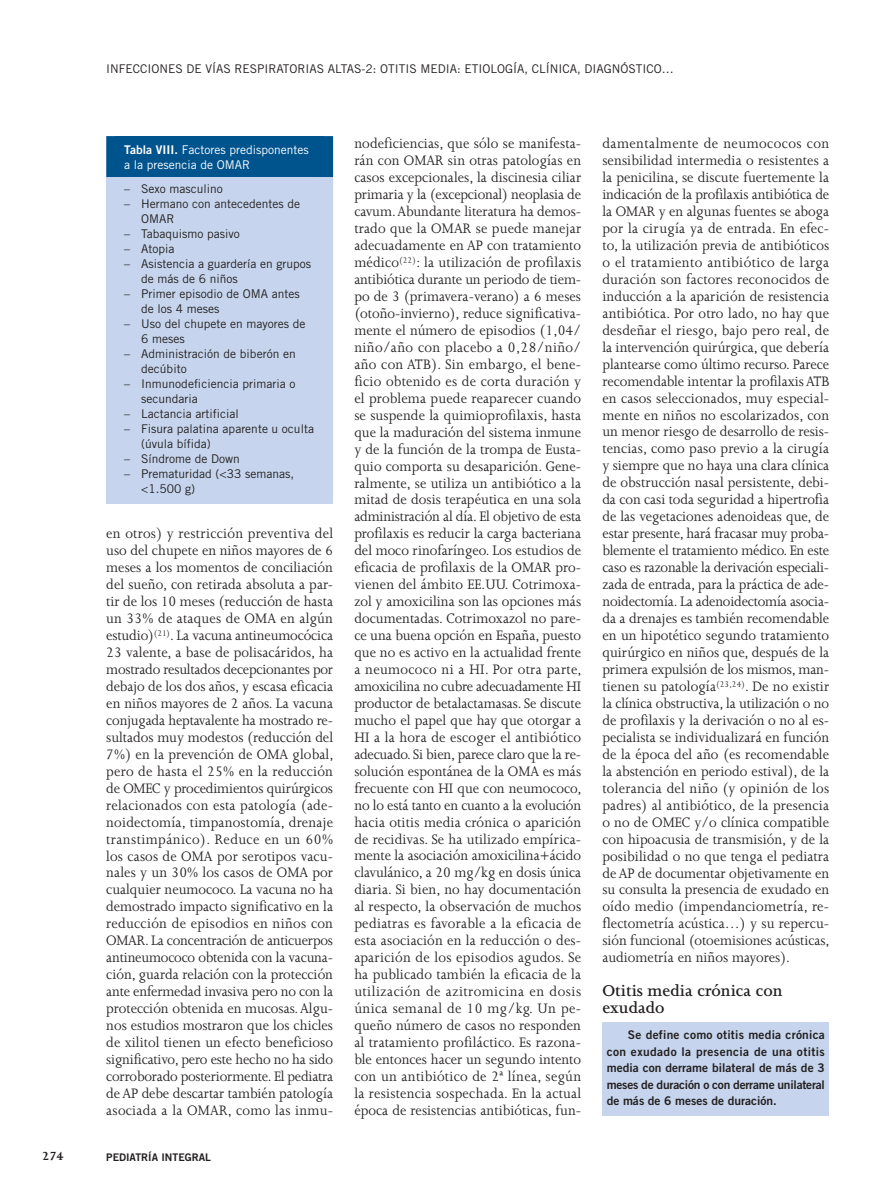
<style>
.page{position:relative;width:893px;height:1191px;background:#fff}
.page>*{position:absolute;margin:0;border:0;box-sizing:border-box;transform-origin:0 0}
.t1{font:600 18px/17px "Joanna MT Std";color:#231f20}
.t2{font:15.75px/17px "Joanna MT Std";color:#231f20;text-align:justify;scale:.95 1}
.t3{font:700 13.5px "Joanna MT Std";color:#231f20}
.t4{font:12px/15px "Trade Gothic";color:#231f20}
.t5{font:12px/16.5px "Trade Gothic Bold Two";letter-spacing:-.02em;color:#231f20;text-align:justify}
.t6{font:12px/14.2px "Trade Gothic";color:#fff}
.t7{font:10.5px "Trade Gothic Bold Two";color:#231f20}
.s1{font-family:"Trade Gothic Bold Two"}
</style>
<div class="page">
<div style="left:115px;top:136px;width:209px;height:41px;background:#00548e"></div>
<div style="left:115px;top:177px;width:209px;height:320px;background:#c6d5ed"></div>
<div style="left:106px;top:136px;width:18px;height:41px;background:#00548e"></div>
<div style="left:315px;top:136px;width:18px;height:41px;background:#00548e"></div>
<div style="left:106px;top:177px;width:18px;height:320px;background:#c6d5ed"></div>
<div style="left:315px;top:177px;width:18px;height:320px;background:#c6d5ed"></div>
<div style="left:602px;top:1022px;width:227px;height:93px;background:#c6d5ed"></div>
<p class="t4" style="left:106px;top:62px;width:569px">INFECCIONES DE VÍAS RESPIRATORIAS ALTAS-2: OTITIS MEDIA: ETIOLOGÍA, CLÍNICA, DIAGNÓSTICO…</p>
<p class="t6" style="left:124px;top:144px;width:186px"><span class="s1">Tabla VIII.</span> Factores predisponentes a la presencia de OMAR</p>
<p class="t4" style="left:124px;top:182px;width:100px">– Sexo masculino</p>
<p class="t4" style="left:141px;top:197px;width:160px;text-indent:-17px">– Hermano con antecedentes de<br>OMAR</p>
<p class="t4" style="left:124px;top:227px;width:117px">– Tabaquismo pasivo</p>
<p class="t4" style="left:124px;top:242px;width:52px">– Atopia</p>
<p class="t4" style="left:141px;top:257px;width:171px;text-indent:-17px">– Asistencia a guardería en grupos de más de 6 niños</p>
<p class="t4" style="left:141px;top:287px;width:160px;text-indent:-17px">– Primer episodio de OMA antes de los 4 meses</p>
<p class="t4" style="left:141px;top:317px;width:166px;text-indent:-17px">– Uso del chupete en mayores de<br>6 meses</p>
<p class="t4" style="left:141px;top:347px;width:156px;text-indent:-17px">– Administración de biberón en decúbito</p>
<p class="t4" style="left:141px;top:377px;width:156px;text-indent:-17px">– Inmunodeficiencia primaria o secundaria</p>
<p class="t4" style="left:124px;top:407px;width:116px">– Lactancia artificial</p>
<p class="t4" style="left:141px;top:422px;width:174px;text-indent:-17px">– Fisura palatina aparente u oculta (úvula bífida)</p>
<p class="t4" style="left:124px;top:452px;width:117px">– Síndrome de Down</p>
<p class="t4" style="left:141px;top:467px;width:154px;text-indent:-17px">– Prematuridad (&lt;33 semanas, &lt;1.500 g)</p>
<p class="t2" style="left:106px;top:527px;width:241px">en otros) y restricción preventiva del uso del chupete en niños mayores de 6 meses a los momentos de conciliación del sueño, con retirada absoluta a par&shy;tir de los 10 meses (reducción de hasta un 33% de ataques de OMA en algún estudio)<sup>(21)</sup>. La vacuna antineumocócica 23 valente, a base de polisacáridos, ha mostrado resultados decepcionantes por debajo de los dos años, y escasa eficacia en niños mayores de 2 años. La vacuna conjugada heptavalente ha mostrado re&shy;sultados muy modestos (reducción del 7%) en la prevención de OMA global, pero de hasta el 25% en la reducción de OMEC y procedimientos quirúrgicos relacionados con esta patología (ade&shy;noidectomía, timpanostomía, drenaje transtimpánico). Reduce en un 60% los casos de OMA por serotipos vacu&shy;nales y un 30% los casos de OMA por cualquier neumococo. La vacuna no ha demostrado impacto significativo en la reducción de episodios en niños con OMAR. La concentración de anticuerpos antineumococo obtenida con la vacuna&shy;ción, guarda relación con la protección ante enfermedad invasiva pero no con la protección obtenida en mucosas. Algu&shy;nos estudios mostraron que los chicles de xilitol tienen un efecto beneficioso significativo, pero este hecho no ha sido corroborado posteriormente. El pediatra de AP debe descartar también patología asociada a la OMAR, como las inmu-</p>
<p class="t3" style="left:42px;top:1151px;width:23px">274</p>
<p class="t7" style="left:106px;top:1153px;width:106px">PEDIATRÍA INTEGRAL</p>
<p class="t2" style="left:354px;top:137px;width:241px">nodeficiencias, que sólo se manifesta&shy;rán con OMAR sin otras patologías en casos excepcionales, la discinesia ciliar primaria y la (excepcional) neoplasia de cavum. Abundante literatura ha demos&shy;trado que la OMAR se puede manejar adecuadamente en AP con tratamiento médico<sup>(22)</sup>: la utilización de profilaxis antibiótica durante un periodo de tiem&shy;po de 3 (primavera-verano) a 6 meses (otoño-invierno), reduce significativa&shy;mente el número de episodios (1,04/ niño/año con placebo a 0,28/niño/ año con ATB). Sin embargo, el bene&shy;ficio obtenido es de corta duración y el problema puede reaparecer cuando se suspende la quimioprofilaxis, hasta que la maduración del sistema inmune y de la función de la trompa de Eusta&shy;quio comporta su desaparición. Gene&shy;ralmente, se utiliza un antibiótico a la mitad de dosis terapéutica en una sola administración al día. El objetivo de esta profilaxis es reducir la carga bacteriana del moco rinofaríngeo. Los estudios de eficacia de profilaxis de la OMAR pro&shy;vienen del ámbito EE.UU. Cotrimoxa&shy;zol y amoxicilina son las opciones más documentadas. Cotrimoxazol no pare&shy;ce una buena opción en España, puesto que no es activo en la actualidad frente a neumococo ni a HI. Por otra parte, amoxicilina no cubre adecuadamente HI productor de betalactamasas. Se discute mucho el papel que hay que otorgar a HI a la hora de escoger el antibiótico adecuado. Si bien, parece claro que la re&shy;solución espontánea de la OMA es más frecuente con HI que con neumococo, no lo está tanto en cuanto a la evolución hacia otitis media crónica o aparición de recidivas. Se ha utilizado empírica&shy;mente la asociación amoxicilina+ácido clavulánico, a 20 mg/kg en dosis única diaria. Si bien, no hay documentación al respecto, la observación de muchos pediatras es favorable a la eficacia de esta asociación en la reducción o des&shy;aparición de los episodios agudos. Se ha publicado también la eficacia de la utilización de azitromicina en dosis única semanal de 10 mg/kg. Un pe&shy;queño número de casos no responden al tratamiento profiláctico. Es razona&shy;ble entonces hacer un segundo intento con un antibiótico de 2ª línea, según la resistencia sospechada. En la actual época de resistencias antibióticas, fun-</p>
<p class="t2" style="left:602px;top:137px;width:241px">damentalmente de neumococos con sensibilidad intermedia o resistentes a la penicilina, se discute fuertemente la indicación de la profilaxis antibiótica de la OMAR y en algunas fuentes se aboga por la cirugía ya de entrada. En efec&shy;to, la utilización previa de antibióticos o el tratamiento antibiótico de larga duración son factores reconocidos de inducción a la aparición de resistencia antibiótica. Por otro lado, no hay que desdeñar el riesgo, bajo pero real, de la intervención quirúrgica, que debería plantearse como último recurso. Parece recomendable intentar la profilaxis ATB en casos seleccionados, muy especial&shy;mente en niños no escolarizados, con un menor riesgo de desarrollo de resis&shy;tencias, como paso previo a la cirugía y siempre que no haya una clara clínica de obstrucción nasal persistente, debi&shy;da con casi toda seguridad a hipertrofia de las vegetaciones adenoideas que, de estar presente, hará fracasar muy proba&shy;blemente el tratamiento médico. En este caso es razonable la derivación especiali&shy;zada de entrada, para la práctica de ade&shy;noidectomía. La adenoidectomía asocia&shy;da a drenajes es también recomendable en un hipotético segundo tratamiento quirúrgico en niños que, después de la primera expulsión de los mismos, man&shy;tienen su patología<sup>(23,24)</sup>. De no existir la clínica obstructiva, la utilización o no de profilaxis y la derivación o no al es&shy;pecialista se individualizará en función de la época del año (es recomendable la abstención en periodo estival), de la tolerancia del niño (y opinión de los padres) al antibiótico, de la presencia o no de OMEC y/o clínica compatible con hipoacusia de transmisión, y de la posibilidad o no que tenga el pediatra de AP de documentar objetivamente en su consulta la presencia de exudado en oído medio (impendanciometría, re&shy;flectometría acústica…) y su repercu&shy;sión funcional (otoemisiones acústicas, audiometría en niños mayores).</p>
<p class="t1" style="left:602px;top:984px;width:182px">Otitis media crónica con exudado</p>
<p class="t5" style="left:607px;top:1027px;width:220px;text-indent:21px">Se define como otitis media crónica con exudado la presencia de una otitis media con derrame bilateral de más de 3 meses de duración o con derrame unilateral de más de 6 meses de duración.</p>
</div>
